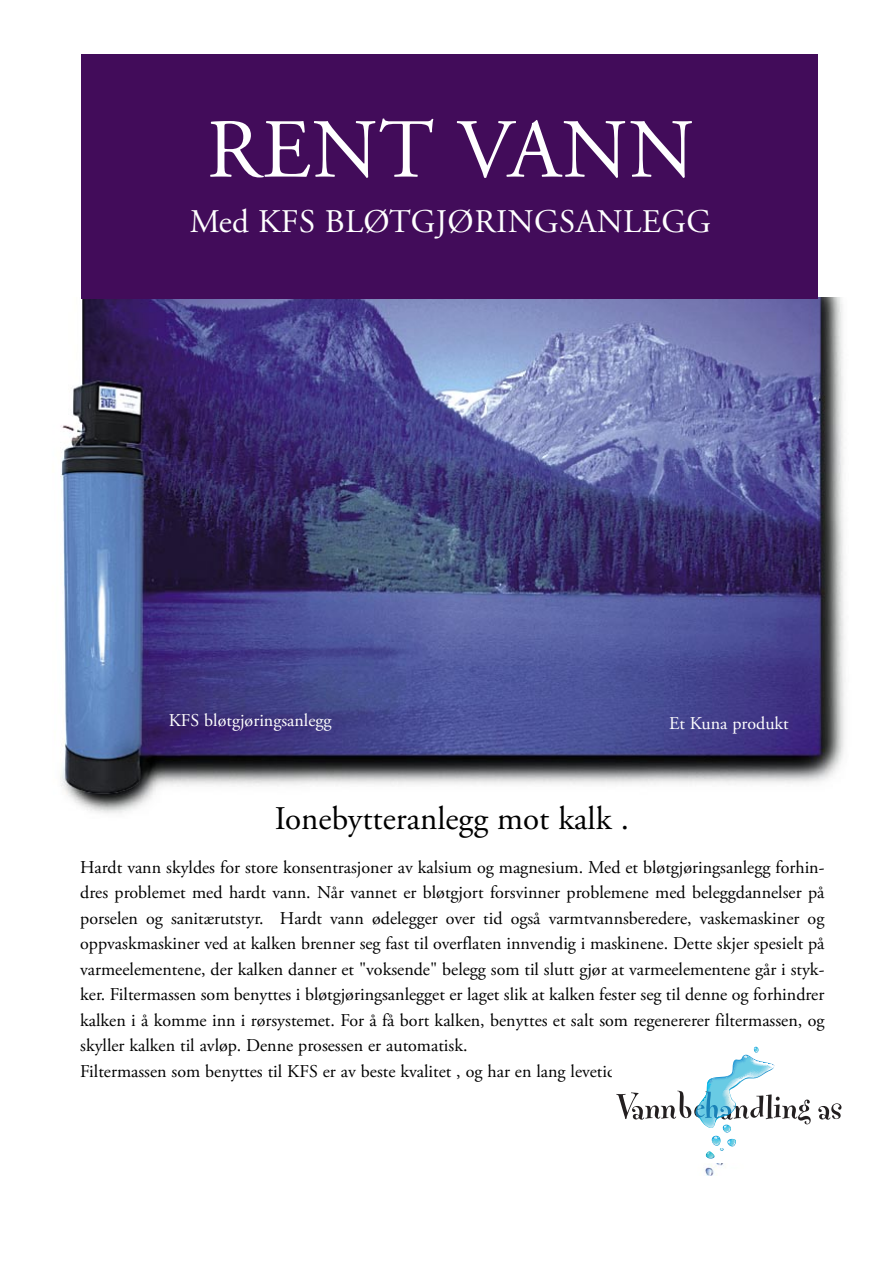
<style>
.page{position:relative;width:893px;height:1263px;background:#fff}
.page>*{position:absolute;margin:0;border:0;box-sizing:border-box;transform-origin:0 0}
.t1{font:83.7px "Adobe Garamond Pro";letter-spacing:.015em;color:#fff}
.t2{font:33px "Adobe Garamond Pro";color:#000}
.t3{font:33px "Adobe Garamond Pro";letter-spacing:.015em;color:#fff}
.t4{font:18px/25.5px "Adobe Garamond Pro";color:#000}
.t5{font:18px "Adobe Garamond Pro";color:#fff}
</style>
<div class="page">
<img style="left:60px;top:298px;width:785px;height:515px">
<div style="left:82px;top:54px;width:736px;height:244px;background:#420c5a"></div>
<svg style="left:616px;top:1046px;width:226px;height:113px"></svg>
<p class="t1" style="left:207px;top:100px;width:489px">RENT VANN</p>
<p class="t3" style="left:190px;top:202px;width:523px">Med KFS BLØTGJØRINGSANLEGG</p>
<p class="t5" style="left:169px;top:710px;width:164px">KFS bløtgjøringsanlegg</p>
<p class="t5" style="left:669px;top:712px;width:121px">Et Kuna produkt</p>
<p class="t2" style="left:275px;top:799px;width:356px">Ionebytteranlegg mot kalk .</p>
<p class="t4" style="left:80px;top:855px;width:746px">Hardt vann skyldes for store konsentrasjoner av kalsium og magnesium. Med et bløtgjøringsanlegg forhin&shy;dres problemet med hardt vann. Når vannet er bløtgjort forsvinner problemene med beleggdannelser på porselen og sanitærutstyr. Hardt vann ødelegger over tid også varmtvannsberedere, vaskemaskiner og oppvaskmaskiner ved at kalken brenner seg fast til overflaten innvendig i maskinene. Dette skjer spesielt på varmeelementene, der kalken danner et "voksende" belegg som til slutt gjør at varmeelementene går i styk&shy;ker. Filtermassen som benyttes i bløtgjøringsanlegget er laget slik at kalken fester seg til denne og forhindrer kalken i å komme inn i rørsystemet. For å få bort kalken, benyttes et salt som regenererer filtermassen, og skyller kalken til avløp. Denne prosessen er automatisk.<br>Filtermassen som benyttes til KFS er av beste kvalitet , og har en lang levetid.</p>
</div>
